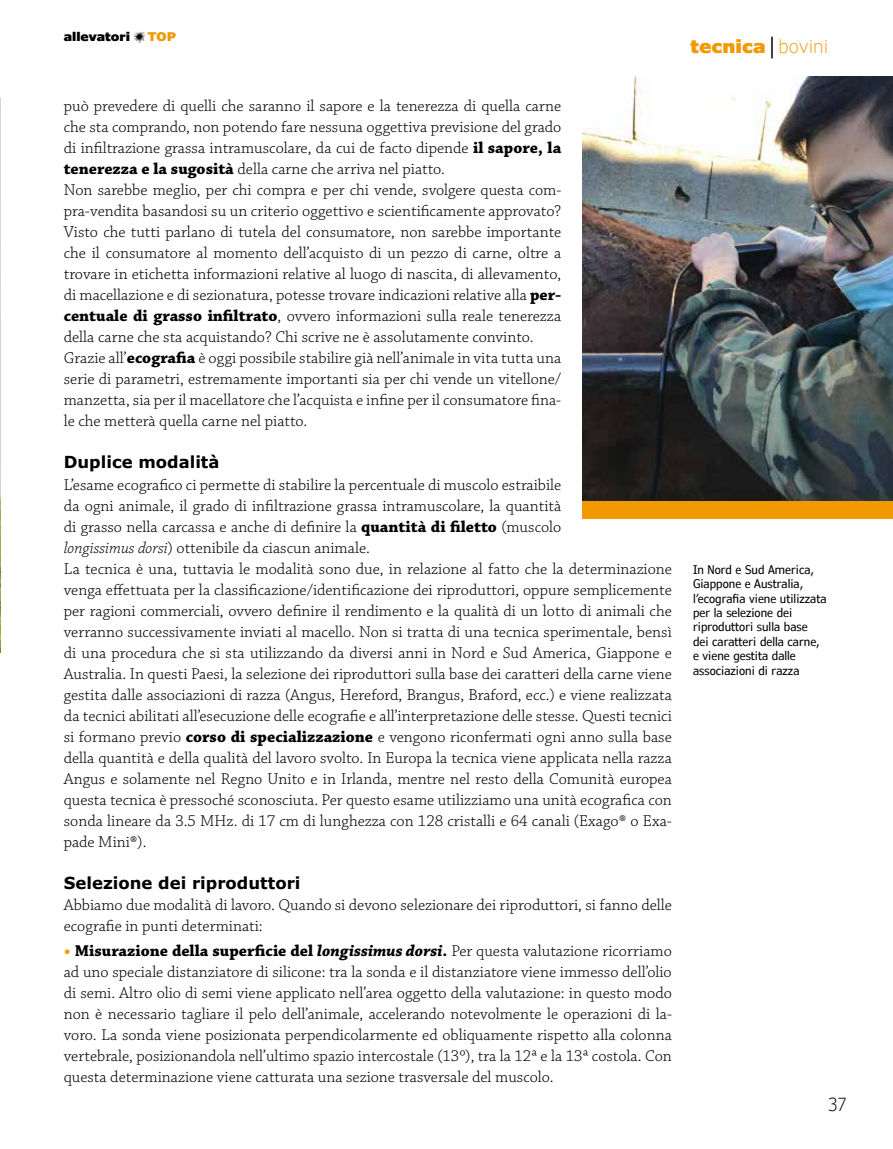
<style>
.page{position:relative;width:893px;height:1149px;background:#fff}
.page>*{position:absolute;margin:0;border:0;box-sizing:border-box;transform-origin:0 0}
.t1{font:900 18px "Verdana Pro";color:#f39900}
.t2{font:300 condensed 18px "Verdana Pro";color:#000}
.t3{font:300 16.5px/21px "Chaparral Pro";color:#000}
.t4{font:700 16.5px "Verdana Pro";color:#000}
.t5{font:condensed 12px/14.4px "Verdana Pro";color:#000}
.t6{font:900 12px "Verdana Pro";color:#000}
.t7{font:900 12px "Verdana Pro";color:#f39900}
.s1{font-weight:700}
.s2{font-style:italic}
.s3{font-weight:700;color:#f39900}
.s4{font-weight:700;font-style:italic}
.s5{color:#000}
.s6{font-weight:300}
</style>
<div class="page">
<svg style="left:134px;top:32px;width:11px;height:11px"></svg>
<img style="left:0;top:99px;width:1px;height:553px">
<div style="left:583px;top:77px;width:310px;height:442px;background:#f39900"></div>
<img style="left:583px;top:77px;width:310px;height:423px">
<p class="t6" style="left:64px;top:29px;width:68px">allevatori</p>
<p class="t7" style="left:148px;top:29px;width:30px">TOP</p>
<p class="t3" style="left:64px;top:96px;width:499px">può prevedere di quelli che saranno il sapore e la tenerezza di quella carne che sta comprando, non potendo fare nessuna oggettiva previsione del grado di infiltrazione grassa intramuscolare, da cui de facto dipende <span class="s1">il sapore, la tenerezza e la sugosità</span> della carne che arriva nel piatto.<br>Non sarebbe meglio, per chi compra e per chi vende, svolgere questa com&shy;pra-vendita basandosi su un criterio oggettivo e scientificamente approvato?<br>Visto che tutti parlano di tutela del consumatore, non sarebbe importante che il consumatore al momento dell’acquisto di un pezzo di carne, oltre a trovare in etichetta informazioni relative al luogo di nascita, di allevamento, di macellazione e di sezionatura, potesse trovare indicazioni relative alla <span class="s1">per&shy;centuale di grasso infiltrato</span>, ovvero informazioni sulla reale tenerezza della carne che sta acquistando? Chi scrive ne è assolutamente convinto.<br>Grazie all’<span class="s1">ecografia</span> è oggi possibile stabilire già nell’animale in vita tutta una serie di parametri, estremamente importanti sia per chi vende un vitellone/ manzetta, sia per il macellatore che l’acquista e infine per il consumatore fina&shy;le che metterà quella carne nel piatto.</p>
<p class="t4" style="left:64px;top:451px;width:157px">Duplice modalità</p>
<p class="t3" style="left:64px;top:474px;width:610px">L’esame ecografico ci permette di stabilire la percentuale di muscolo estraibile<br>da ogni animale, il grado di infiltrazione grassa intramuscolare, la quantità<br>di grasso nella carcassa e anche di definire la <span class="s1">quantità di filetto</span> (muscolo<br><span class="s2">longissimus dorsi</span>) ottenibile da ciascun animale.<br>La tecnica è una, tuttavia le modalità sono due, in relazione al fatto che la determinazione venga effettuata per la classificazione/identificazione dei riproduttori, oppure semplicemente per ragioni commerciali, ovvero definire il rendimento e la qualità di un lotto di animali che verranno successivamente inviati al macello. Non si tratta di una tecnica sperimentale, bensì di una procedura che si sta utilizzando da diversi anni in Nord e Sud America, Giappone e Australia. In questi Paesi, la selezione dei riproduttori sulla base dei caratteri della carne viene gestita dalle associazioni di razza (Angus, Hereford, Brangus, Braford, ecc.) e viene realizzata da tecnici abilitati all’esecuzione delle ecografie e all’interpretazione delle stesse. Questi tecnici si formano previo <span class="s1">corso di specializzazione</span> e vengono riconfermati ogni anno sulla base della quantità e della qualità del lavoro svolto. In Europa la tecnica viene applicata nella razza Angus e solamente nel Regno Unito e in Irlanda, mentre nel resto della Comunità europea questa tecnica è pressoché sconosciuta. Per questo esame utilizziamo una unità ecografica con sonda lineare da 3.5 MHz. di 17 cm di lunghezza con 128 cristalli e 64 canali (Exago® o Exa&shy;pade Mini®).</p>
<p class="t4" style="left:64px;top:871px;width:238px">Selezione dei riproduttori</p>
<p class="t3" style="left:64px;top:894px;width:610px">Abbiamo due modalità di lavoro. Quando si devono selezionare dei riproduttori, si fanno delle ecografie in punti determinati:</p>
<p class="t3" style="left:64px;top:940px;width:610px;text-align:justify"><span class="s3">•</span> <span class="s1">Misurazione della superficie del</span> <span class="s4">longissimus dorsi</span><span class="s1">.</span> Per questa valutazione ricorriamo ad uno speciale distanziatore di silicone: tra la sonda e il distanziatore viene immesso dell’olio di semi. Altro olio di semi viene applicato nell’area oggetto della valutazione: in questo modo non è necessario tagliare il pelo dell’animale, accelerando notevolmente le operazioni di la&shy;voro. La sonda viene posizionata perpendicolarmente ed obliquamente rispetto alla colonna vertebrale, posizionandola nell’ultimo spazio intercostale (13º), tra la 12ª e la 13ª costola. Con questa determinazione viene catturata una sezione trasversale del muscolo.</p>
<p class="t1" style="left:690px;top:34px;width:139px">tecnica<span class="s5">│</span><span class="s6">bovini</span></p>
<p class="t5" style="left:693px;top:562px;width:135px">In Nord e Sud America,<br>Giappone e Australia, l’ecografia viene utilizzata per la selezione dei riproduttori sulla base<br>dei caratteri della carne, e viene gestita dalle associazioni di razza</p>
<p class="t2" style="left:828px;top:1092px;width:19px">37</p>
</div>
